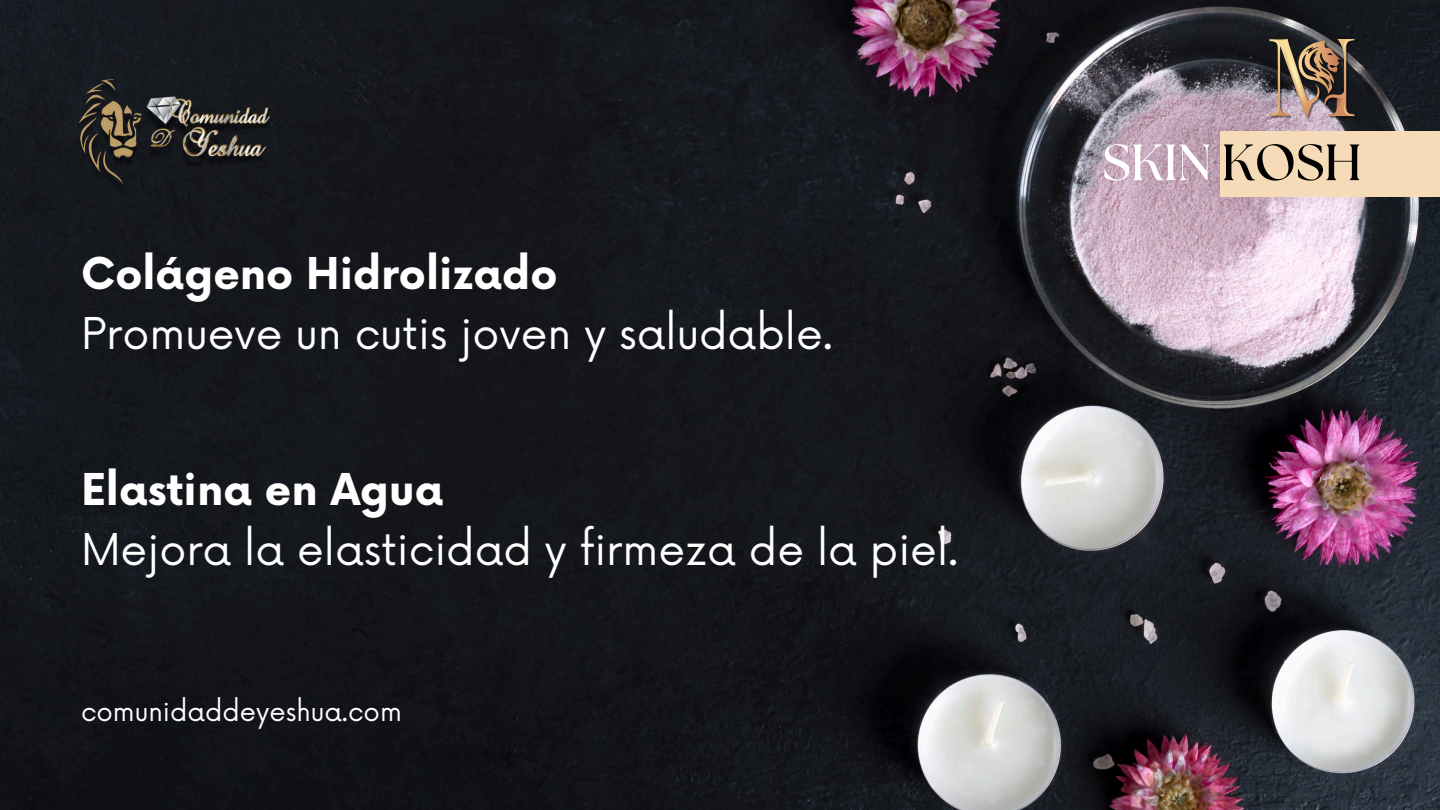
<style>
.page{position:relative;width:1440px;height:810px;background:#fff}
.page>*{position:absolute;margin:0;border:0;box-sizing:border-box;transform-origin:0 0}
.t1{font:700 50.9px "The Seasons";color:#fff}
.t2{font:42.7px/60px "Now";color:#fff}
.t3{font:26px "Now";color:#fff}
.s1{font-weight:700}
.s2{color:#000}
</style>
<div class="page">
<img style="left:0;top:0;width:1440px;height:810px">
<div style="left:1221px;top:131px;width:219px;height:66px;background:#f5dbb7"></div>
<img style="left:1269px;top:39px;width:89px;height:80px">
<img style="left:66px;top:79px;width:222px;height:118px">
<h2 class="t2" style="left:81px;top:246px;width:754px"><span class="s1">Colágeno Hidrolizado<br></span>Promueve un cutis joven y saludable.</h2>
<p class="t2" style="left:81px;top:462px;width:879px"><span class="s1">Elastina en Agua<br></span>Mejora la elasticidad y firmeza de la piel.</p>
<h2 class="t3" style="left:81px;top:697px;width:322px">comunidaddeyeshua.com</h2>
<p class="t1" style="left:1102px;top:139px;width:261px">SKIN <span class="s2">KOSH</span></p>
</div>
